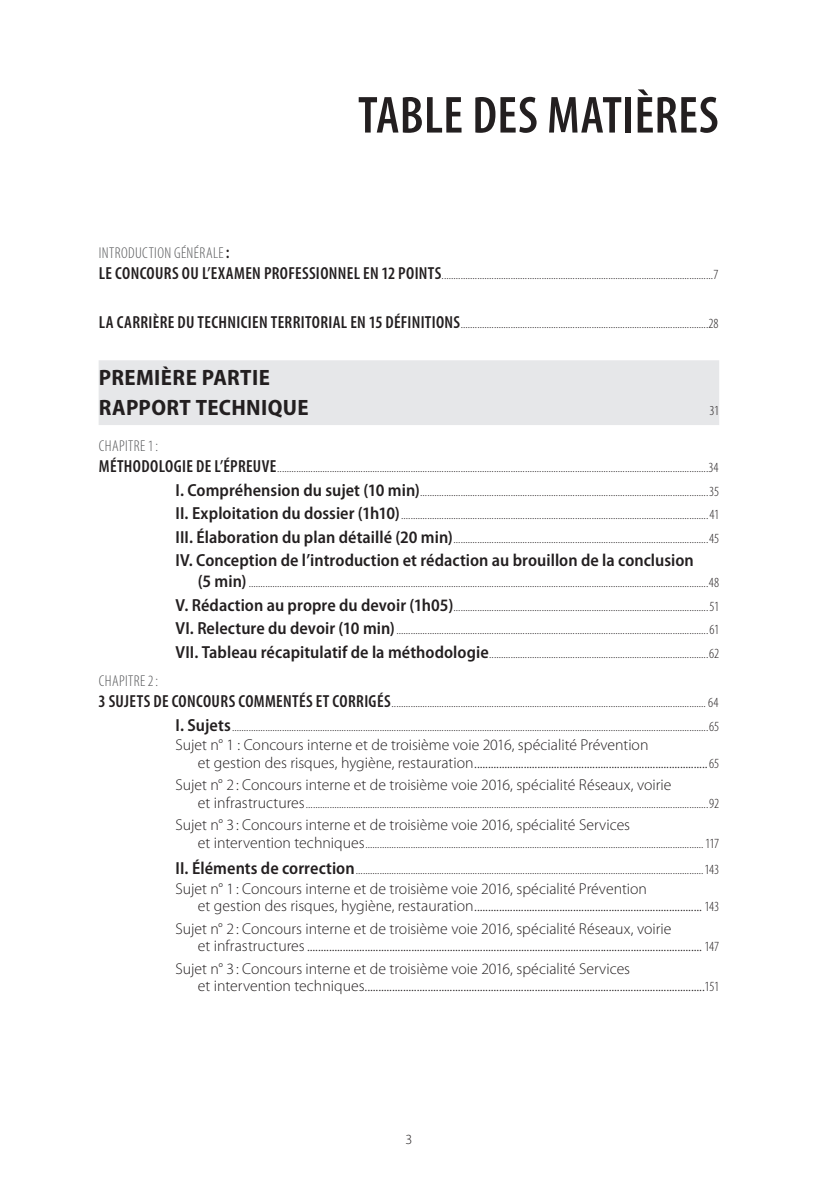
<style>
.page{position:relative;width:819px;height:1190px;background:#fff}
.page>*{position:absolute;margin:0;border:0;box-sizing:border-box;transform-origin:0 0}
.t1{font:600 condensed 52.5px "Myriad Pro";letter-spacing:.01em;color:#231f20}
.t2{font:700 semi-condensed 22.22px/29.8px "Myriad Pro";letter-spacing:.02em;color:#231f20}
.t3{font:600 semi-condensed 17.5px "Myriad Pro";color:#231f20}
.t4{font:300 15.75px/17.5px "Myriad Pro";color:#231f20}
.t5{font:300 condensed 15.75px "Myriad Pro";letter-spacing:.025em;color:#57585a}
.t6{font:300 condensed 14px/23.4px "Myriad Pro";letter-spacing:-.005em;color:#231f20;text-align:justify}
.t7{font:300 14px "Myriad Pro";color:#231f20}
.t8{font:300 condensed 13.65px "Myriad Pro";color:#231f20}
.s1{font-weight:600;font-size:17.5px;color:#231f20}
.s2{font-weight:600;font-size:17.5px}
.s3{font-weight:600;font-stretch:semi-condensed;font-size:17.5px}
.s4{font-stretch:condensed;font-size:14px}
.s5{font-stretch:normal;font-size:15.75px}
</style>
<div class="page">
<div style="left:99px;top:360px;width:620px;height:65px;background:#e6e7e9"></div>
<h1 class="t1" style="left:358px;top:96px;width:362px">TABLE DES MATIÈRES</h1>
<p class="t5" style="left:99px;top:247px;width:132px">INTRODUCTION GÉNÉRALE <span class="s1">:</span></p>
<p class="t6" style="left:99px;top:264px;width:621px"><span class="s2">LE CONCOURS OU L’EXAMEN PROFESSIONNEL EN 12 POINTS</span>..................................................................................................................7</p>
<p class="t6" style="left:99px;top:313px;width:621px"><span class="s2">LA CARRIÈRE DU TECHNICIEN TERRITORIAL EN 15 DÉFINITIONS</span> ........................................................................................................28</p>
<h2 class="t2" style="left:99px;top:365px;width:211px">PREMIÈRE PARTIE<br>RAPPORT TECHNIQUE</h2>
<p class="t8" style="left:709px;top:405px;width:11px">31</p>
<p class="t5" style="left:99px;top:440px;width:61px">CHAPITRE 1 :</p>
<p class="t6" style="left:175px;top:457px;width:545px;text-indent:-77px"><span class="s2">MÉTHODOLOGIE DE L’ÉPREUVE</span> .....................................................................................................................................................................................34<br><span class="s3">I. Compréhension du sujet (10 min)</span> .........................................................................................................................35<br><span class="s3">II. Exploitation du dossier (1h10)</span> .................................................................................................................................41<br><span class="s3">III. Élaboration du plan détaillé (20 min)</span> ...........................................................................................................45</p>
<p class="t3" style="left:175px;top:553px;width:519px">IV. Conception de l’introduction et rédaction au brouillon de la conclusion</p>
<p class="t6" style="left:175px;top:572px;width:545px;text-indent:22px"><span class="s3">(5 min)</span> .................................................................................................................................................................................................48<br><span class="s3">V. Rédaction au propre du devoir (1h05)</span> ...........................................................................................................51<br><span class="s3">VI. Relecture du devoir (10 min)</span> ...................................................................................................................................61<br><span class="s3">VII. Tableau récapitulatif de la méthodologie</span> ............................................................................................62</p>
<p class="t5" style="left:99px;top:675px;width:61px">CHAPITRE 2 :</p>
<p class="t6" style="left:99px;top:691px;width:622px;text-align:right"><span class="s2">3 SUJETS DE CONCOURS COMMENTÉS ET CORRIGÉS</span> .................................................................................................................................... 64<br><span class="s3">I. Sujets</span> ........................................................................................................................................................................................................65</p>
<p class="t4" style="left:198px;top:737px;width:522px;text-indent:-22px">Sujet n° 1 : Concours interne et de troisième voie 2016, spécialité Prévention<br>et gestion des risques, hygiène, restauration .....................................................................................<span class="s4">65</span></p>
<p class="t4" style="left:175px;top:777px;width:497px">Sujet n° 2 : Concours interne et de troisième voie 2016, spécialité Réseaux, voirie</p>
<p class="t6" style="left:198px;top:792px;width:522px"><span class="s5">et infrastructures</span> .........................................................................................................................................................................92</p>
<p class="t4" style="left:175px;top:817px;width:456px">Sujet n° 3 : Concours interne et de troisième voie 2016, spécialité Services</p>
<p class="t6" style="left:175px;top:831px;width:545px;line-height:25.9px;text-align:right"><span class="s5">et intervention techniques</span> ..............................................................................................................................................117<br><span class="s3">II. Éléments de correction</span> ..................................................................................................................................................143</p>
<p class="t4" style="left:198px;top:881px;width:522px;text-indent:-22px">Sujet n° 1 : Concours interne et de troisième voie 2016, spécialité Prévention<br>et gestion des risques, hygiène, restauration ................................................................................... <span class="s4">143</span></p>
<p class="t4" style="left:198px;top:921px;width:522px;text-indent:-22px">Sujet n° 2 : Concours interne et de troisième voie 2016, spécialité Réseaux, voirie<br>et infrastructures ................................................................................................................................................ <span class="s4">147</span></p>
<p class="t4" style="left:198px;top:960px;width:522px;text-indent:-22px">Sujet n° 3 : Concours interne et de troisième voie 2016, spécialité Services<br>et intervention techniques ............................................................................................................................<span class="s4">151</span></p>
<p class="t7" style="left:405px;top:1133px;width:8px">3</p>
</div>
